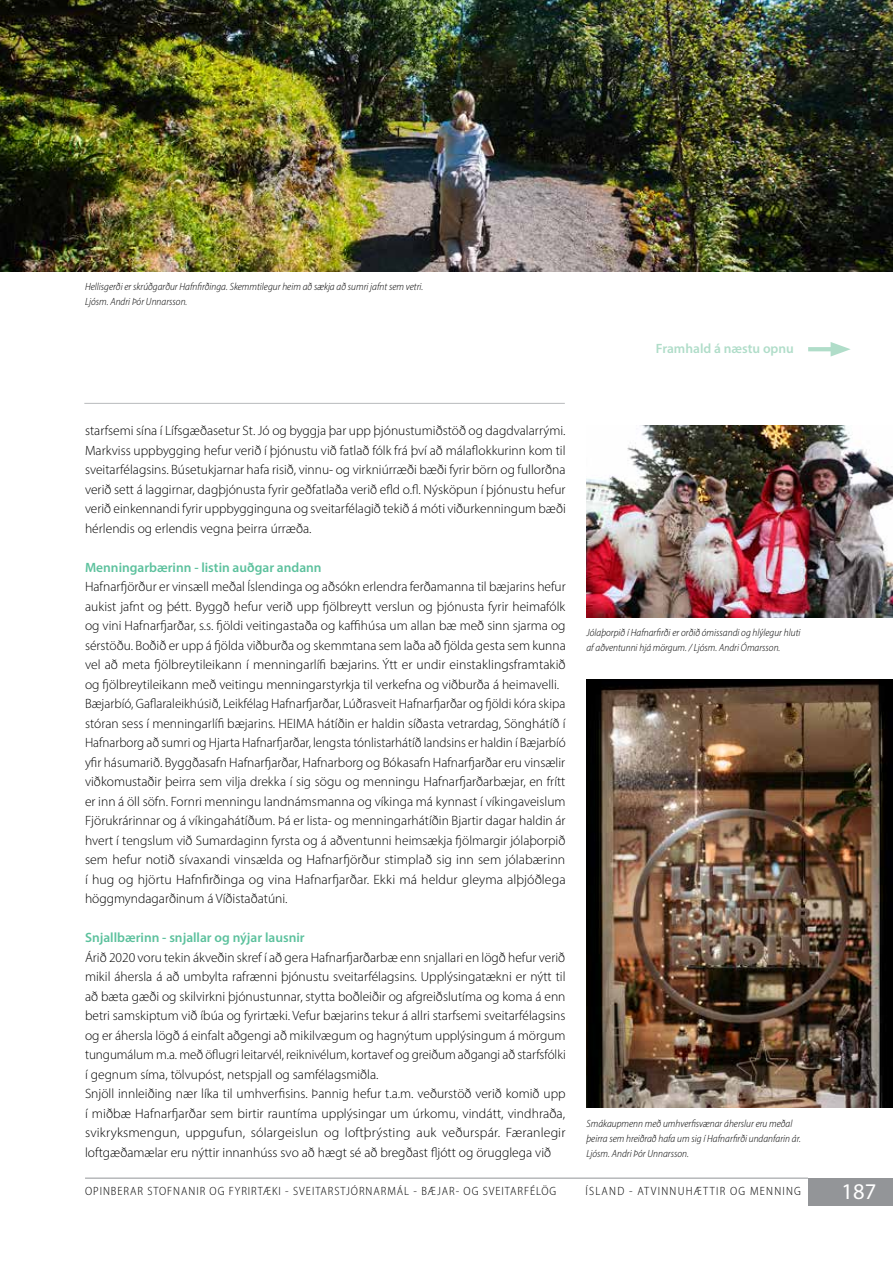
<style>
.page{position:relative;width:893px;height:1263px;background:#fff}
.page>*{position:absolute;margin:0;border:0;box-sizing:border-box;transform-origin:0 0}
.t1{font:22.5px "Myriad Pro";color:#fff}
.t2{font:300 13.5px/19.5px "Myriad Pro";color:#000}
.t3{font:600 13.5px "Myriad Pro";color:#5cc19d}
.t4{font:600 13.5px "Myriad Pro";color:#b0ddc9}
.t5{font:300 semi-condensed 12px "Myriad Pro";letter-spacing:.08em;color:#000}
.t6{font:300 semi-condensed 12px "Myriad Pro";letter-spacing:.1em;color:#000}
.t7{font:italic 300 semi-condensed 10.5px/15px "Myriad Pro";color:#000}
</style>
<div class="page">
<div style="left:808px;top:1178px;width:85px;height:27px;background:#939598"></div>
<hr style="left:85px;top:1178px;width:723px;height:1px;background:#939598">
<hr style="left:84px;top:403px;width:481px;height:1px;background:#bcbec0">
<img style="left:0;top:0;width:893px;height:272px">
<hr style="left:808px;top:347px;width:30px;height:4px;background:#b0ddc9">
<svg style="left:831px;top:342px;width:20px;height:15px"></svg>
<img style="left:586px;top:425px;width:307px;height:192px">
<img style="left:586px;top:679px;width:307px;height:429px">
<p class="t7" style="left:85px;top:279px;width:340px">Hellisgerði er skrúðgarður Hafnfirðinga. Skemmtilegur heim að sækja að sumri jafnt sem vetri.<br>Ljósm. Andri Þór Unnarsson.</p>
<p class="t4" style="left:656px;top:340px;width:140px">Framhald á næstu opnu</p>
<p class="t2" style="left:85px;top:421px;width:482px;text-align:justify">starfsemi sína í Lífsgæðasetur St. Jó og byggja þar upp þjónustumiðstöð og dagdvalarrými.<br>Markviss uppbygging hefur verið í þjónustu við fatlað fólk frá því að málaflokkurinn kom til sveitarfélagsins. Búsetukjarnar hafa risið, vinnu- og virkniúrræði bæði fyrir börn og fullorðna verið sett á laggirnar, dagþjónusta fyrir geðfatlaða verið efld o.fl. Nýsköpun í þjónustu hefur verið einkennandi fyrir uppbygginguna og sveitarfélagið tekið á móti viðurkenningum bæði hérlendis og erlendis vegna þeirra úrræða.</p>
<p class="t3" style="left:85px;top:559px;width:238px">Menningarbærinn - listin auðgar andann</p>
<p class="t2" style="left:85px;top:577px;width:482px">Hafnarfjörður er vinsæll meðal Íslendinga og aðsókn erlendra ferðamanna til bæjarins hefur aukist jafnt og þétt. Byggð hefur verið upp fjölbreytt verslun og þjónusta fyrir heimafólk og vini Hafnarfjarðar, s.s. fjöldi veitingastaða og kaffihúsa um allan bæ með sinn sjarma og sérstöðu. Boðið er upp á fjölda viðburða og skemmtana sem laða að fjölda gesta sem kunna vel að meta fjölbreytileikann í menningarlífi bæjarins. Ýtt er undir einstaklingsframtakið og fjölbreytileikann með veitingu menningarstyrkja til verkefna og viðburða á heimavelli.<br>Bæjarbíó, Gaflaraleikhúsið, Leikfélag Hafnarfjarðar, Lúðrasveit Hafnarfjarðar og fjöldi kóra skipa stóran sess í menningarlífi bæjarins. HEIMA hátíðin er haldin síðasta vetrardag, Sönghátíð í Hafnarborg að sumri og Hjarta Hafnarfjarðar, lengsta tónlistarhátíð landsins er haldin í Bæjarbíó yfir hásumarið. Byggðasafn Hafnarfjarðar, Hafnarborg og Bókasafn Hafnarfjarðar eru vinsælir viðkomustaðir þeirra sem vilja drekka í sig sögu og menningu Hafnarfjarðarbæjar, en frítt er inn á öll söfn. Fornri menningu landnámsmanna og víkinga má kynnast í víkingaveislum Fjörukrárinnar og á víkingahátíðum. Þá er lista- og menningarhátíðin Bjartir dagar haldin ár hvert í tengslum við Sumardaginn fyrsta og á aðventunni heimsækja fjölmargir jólaþorpið sem hefur notið sívaxandi vinsælda og Hafnarfjörður stimplað sig inn sem jólabærinn í hug og hjörtu Hafnfirðinga og vina Hafnarfjarðar. Ekki má heldur gleyma alþjóðlega höggmyndagarðinum á Víðistaðatúni.</p>
<p class="t3" style="left:85px;top:929px;width:221px">Snjallbærinn - snjallar og nýjar lausnir</p>
<p class="t2" style="left:85px;top:947px;width:482px">Árið 2020 voru tekin ákveðin skref í að gera Hafnarfjarðarbæ enn snjallari en lögð hefur verið mikil áhersla á að umbylta rafrænni þjónustu sveitarfélagsins. Upplýsingatækni er nýtt til að bæta gæði og skilvirkni þjónustunnar, stytta boðleiðir og afgreiðslutíma og koma á enn betri samskiptum við íbúa og fyrirtæki. Vefur bæjarins tekur á allri starfsemi sveitarfélagsins og er áhersla lögð á einfalt aðgengi að mikilvægum og hagnýtum upplýsingum á mörgum tungumálum m.a. með öflugri leitarvél, reiknivélum, kortavef og greiðum aðgangi að starfsfólki í gegnum síma, tölvupóst, netspjall og samfélagsmiðla.<br>Snjöll innleiðing nær líka til umhverfisins. Þannig hefur t.a.m. veðurstöð verið komið upp í miðbæ Hafnarfjarðar sem birtir rauntíma upplýsingar um úrkomu, vindátt, vindhraða, svikryksmengun, uppgufun, sólargeislun og loftþrýsting auk veðurspár. Færanlegir loftgæðamælar eru nýttir innanhúss svo að hægt sé að bregðast fljótt og örugglega við</p>
<p class="t5" style="left:85px;top:1183px;width:473px">OPINBERAR STOFNANIR OG FYRIRTÆKI - SVEITARSTJÓRNARMÁL - BÆJAR- OG SVEITARFÉLÖG</p>
<p class="t7" style="left:586px;top:624px;width:215px">Jólaþorpið í Hafnarfirði er orðið ómissandi og hlýlegur hluti af aðventunni hjá mörgum. / Ljósm. Andri Ómarsson.</p>
<p class="t7" style="left:586px;top:1116px;width:216px">Smákaupmenn með umhverfisvænar áherslur eru meðal þeirra sem hreiðrað hafa um sig í Hafnarfirði undanfarin ár.<br>Ljósm. Andri Þór Unnarsson.</p>
<p class="t6" style="left:586px;top:1183px;width:217px">ÍSLAND - ATVINNUHÆTTIR OG MENNING</p>
<h1 class="t1" style="left:842px;top:1178px;width:36px">187</h1>
</div>
